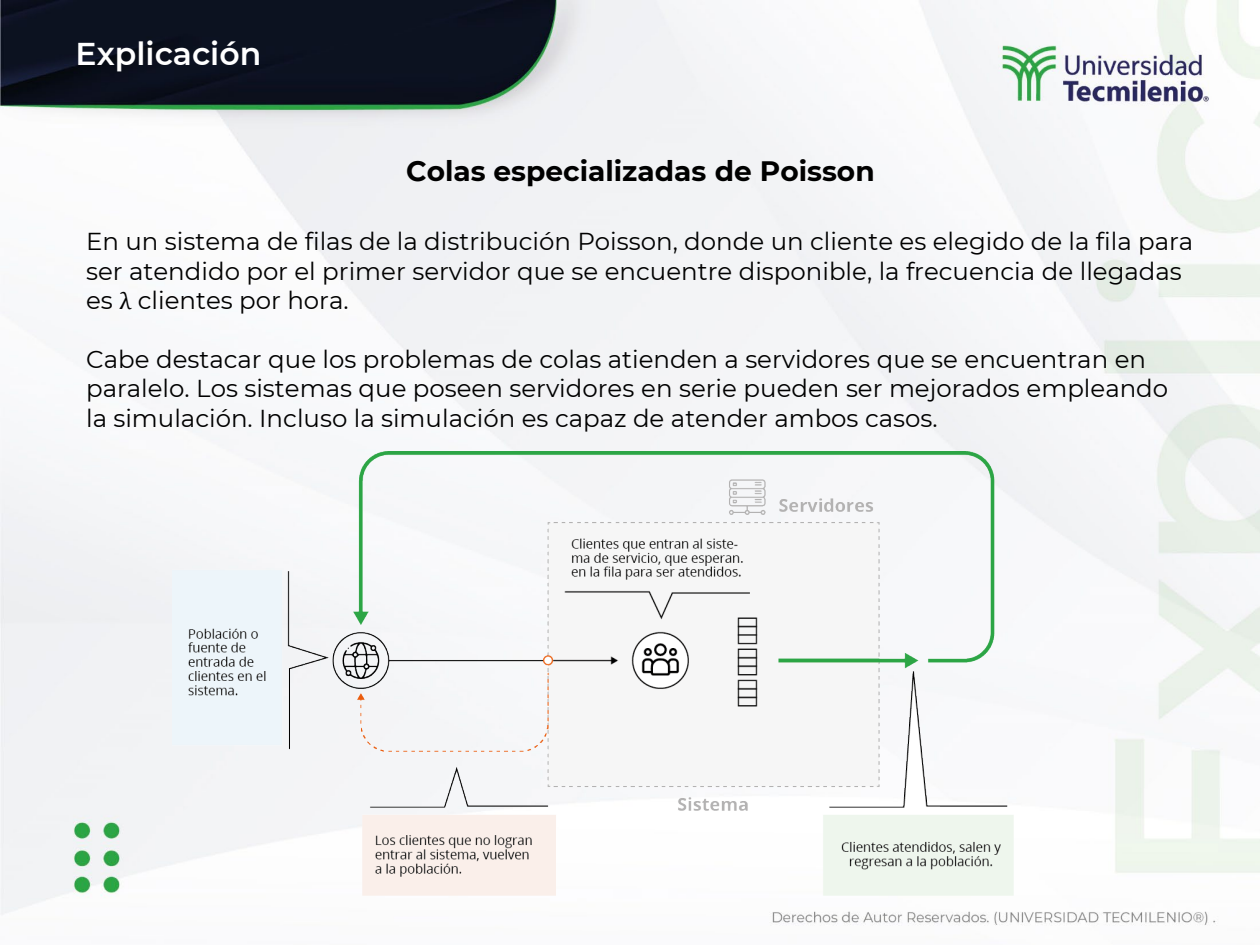
<style>
.page{position:relative;width:1260px;height:945px;background:#fff}
.page>*{position:absolute;margin:0;border:0;box-sizing:border-box;transform-origin:0 0}
.t1{font:600 31.5px "Montserrat";color:#fff}
.t2{font:700 28px "Montserrat";color:#000}
.t3{font:24.5px/29.4px "Montserrat";color:#000}
.s1{font-family:"Cambria"}
</style>
<div class="page">
<img style="left:0;top:0;width:1260px;height:926px">
<img style="left:173px;top:452px;width:840px;height:443px">
<p class="t1" style="left:76px;top:32px;width:187px">Explicación</p>
<h1 class="t2" style="left:406px;top:151px;width:470px">Colas especializadas de Poisson</h1>
<h1 class="t3" style="left:86px;top:226px;width:1109px">En un sistema de filas de la distribución Poisson, donde un cliente es elegido de la fila para ser atendido por el primer servidor que se encuentre disponible, la frecuencia de llegadas es <span class="s1">λ</span> clientes por hora.</h1>
<h1 class="t3" style="left:86px;top:343px;width:1084px">Cabe destacar que los problemas de colas atienden a servidores que se encuentran en paralelo. Los sistemas que poseen servidores en serie pueden ser mejorados empleando la simulación. Incluso la simulación es capaz de atender ambos casos.</h1>
</div>
